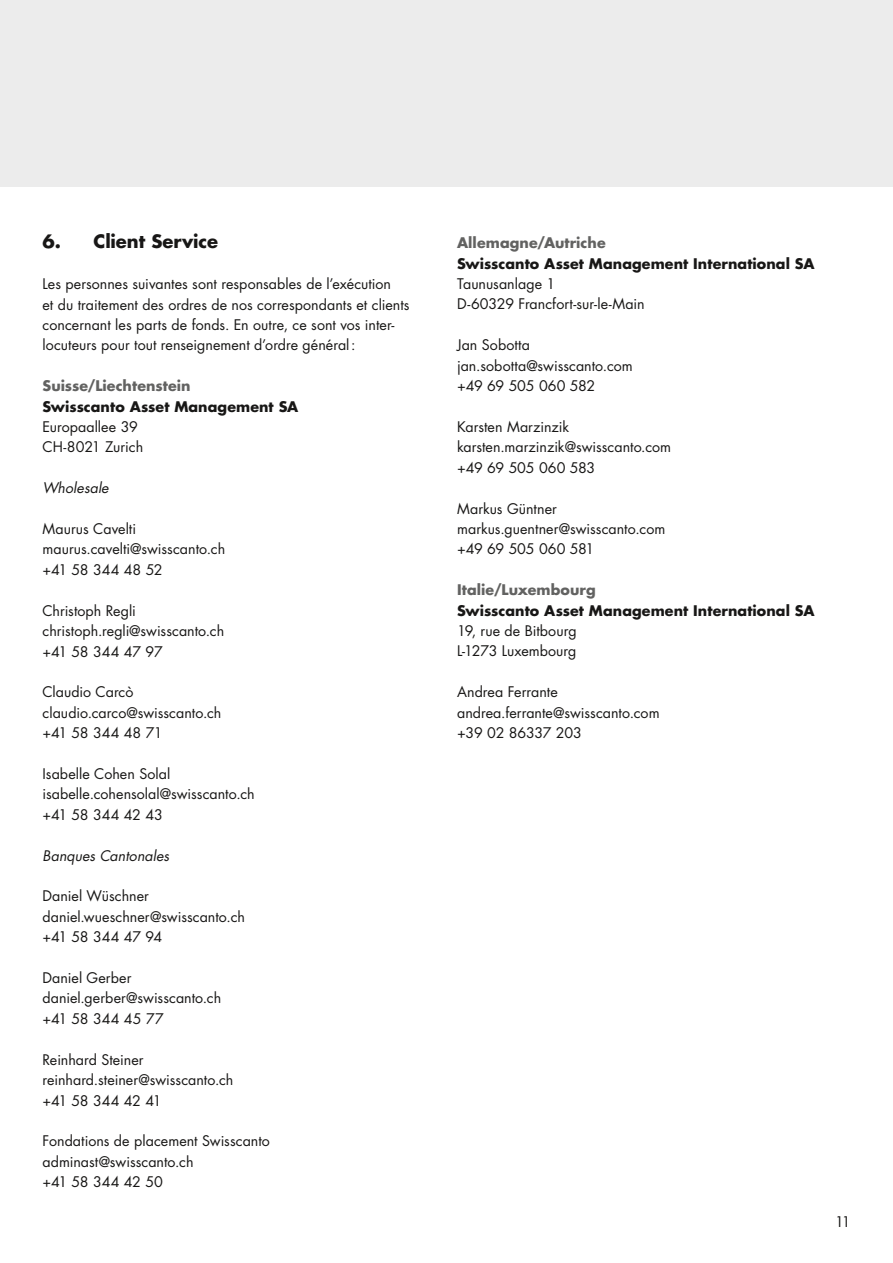
<style>
.page{position:relative;width:893px;height:1263px;background:#fff}
.page>*{position:absolute;margin:0;border:0;box-sizing:border-box;transform-origin:0 0}
.t1{font:700 18px "Futura";letter-spacing:-.005em;color:#181716}
.t2{font:14.25px/20.4px "Futura";color:#181716}
.t3{font:700 14.25px "Futura";letter-spacing:.005em;color:#181716}
.t4{font:700 14.25px "Futura";letter-spacing:.005em;color:#626261}
.t5{font:italic 14.25px "Futura";letter-spacing:.005em;color:#181716}
</style>
<div class="page">
<div style="left:0;top:0;width:893px;height:187px;background:#ececec"></div>
<p class="t1" style="left:43px;top:229px;width:177px">6. Client Service</p>
<p class="t2" style="left:43px;top:273px;width:369px">Les personnes suivantes sont responsables de l’exécution<br>et du traitement des ordres de nos correspondants et clients concernant les parts de fonds. En outre, ce sont vos inter&shy;locuteurs pour tout renseignement d’ordre général:</p>
<p class="t4" style="left:43px;top:376px;width:150px">Suisse/Liechtenstein</p>
<p class="t3" style="left:43px;top:396px;width:257px">Swisscanto Asset Management SA</p>
<p class="t2" style="left:43px;top:416px;width:102px">Europaallee 39<br>CH-8021 Zurich</p>
<p class="t5" style="left:43px;top:478px;width:68px">Wholesale</p>
<p class="t2" style="left:43px;top:518px;width:184px">Maurus Cavelti maurus.cavelti@swisscanto.ch +41 58 344 48 52</p>
<p class="t2" style="left:43px;top:600px;width:183px">Christoph Regli christoph.regli@swisscanto.ch +41 58 344 47 97</p>
<p class="t2" style="left:43px;top:682px;width:180px">Claudio Carcò claudio.carco@swisscanto.ch +41 58 344 48 71</p>
<p class="t2" style="left:43px;top:763px;width:214px">Isabelle Cohen Solal isabelle.cohensolal@swisscanto.ch +41 58 344 42 43</p>
<p class="t5" style="left:43px;top:845px;width:128px">Banques Cantonales</p>
<p class="t2" style="left:43px;top:886px;width:204px">Daniel Wüschner daniel.wueschner@swisscanto.ch +41 58 344 47 94</p>
<p class="t2" style="left:43px;top:967px;width:180px">Daniel Gerber daniel.gerber@swisscanto.ch +41 58 344 45 77</p>
<p class="t2" style="left:43px;top:1049px;width:192px">Reinhard Steiner reinhard.steiner@swisscanto.ch +41 58 344 42 41</p>
<p class="t2" style="left:43px;top:1131px;width:229px">Fondations de placement Swisscanto adminast@swisscanto.ch<br>+41 58 344 42 50</p>
<p class="t4" style="left:457px;top:233px;width:150px">Allemagne/Autriche</p>
<p class="t3" style="left:457px;top:253px;width:359px">Swisscanto Asset Management International SA</p>
<p class="t2" style="left:457px;top:273px;width:189px">Taunusanlage 1<br>D-60329 Francfort-sur-le-Main</p>
<p class="t2" style="left:457px;top:335px;width:177px">Jan Sobotta jan.sobotta@swisscanto.com +49 69 505 060 582</p>
<p class="t2" style="left:457px;top:416px;width:216px">Karsten Marzinzik karsten.marzinzik@swisscanto.com +49 69 505 060 583</p>
<p class="t2" style="left:457px;top:498px;width:210px">Markus Güntner markus.guentner@swisscanto.com +49 69 505 060 581</p>
<p class="t4" style="left:457px;top:580px;width:140px">Italie/Luxembourg</p>
<p class="t3" style="left:457px;top:600px;width:359px">Swisscanto Asset Management International SA</p>
<p class="t2" style="left:457px;top:620px;width:121px">19, rue de Bitbourg<br>L-1273 Luxembourg</p>
<p class="t2" style="left:457px;top:681px;width:204px">Andrea Ferrante andrea.ferrante@swisscanto.com +39 02 86337 203</p>
<p class="t2" style="left:835px;top:1211px;width:17px">11</p>
</div>
